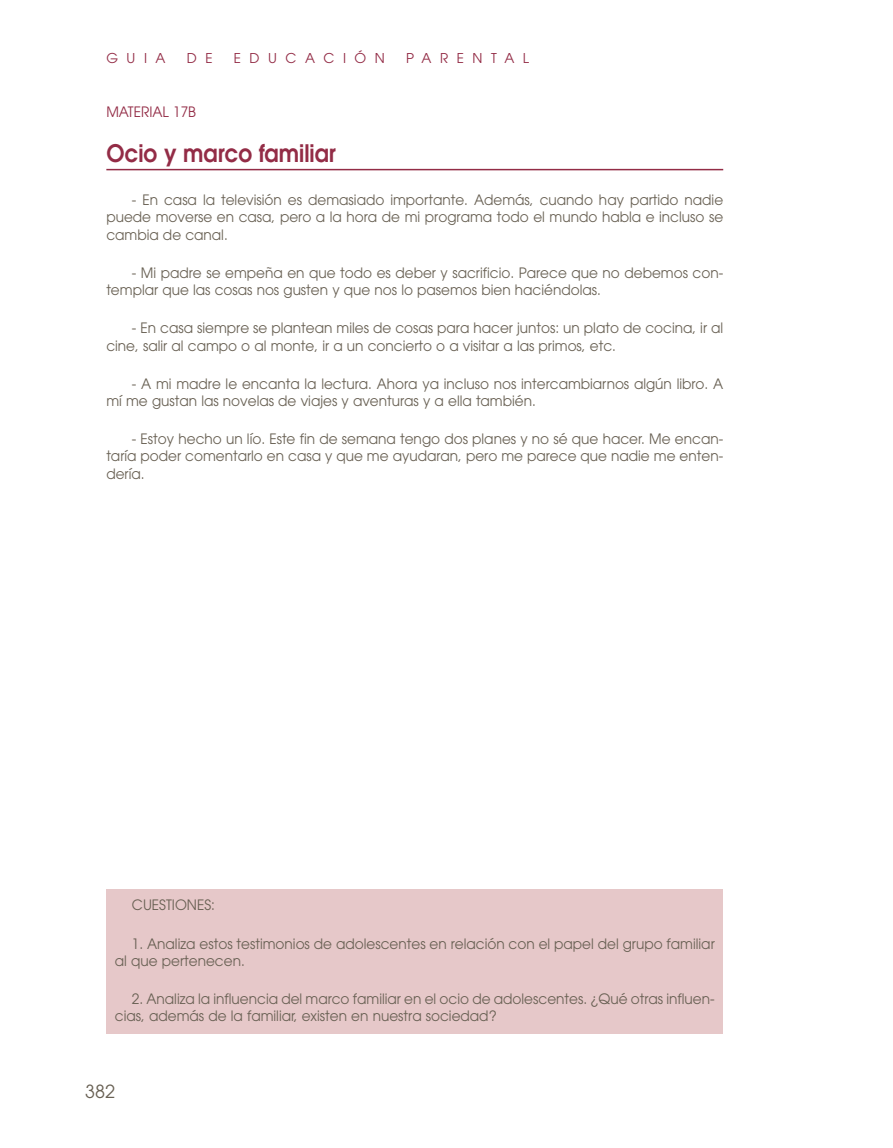
<style>
.page{position:relative;width:893px;height:1148px;background:#fff}
.page>*{position:absolute;margin:0;border:0;box-sizing:border-box;transform-origin:0 0}
.t1{font:600 24px "Avant Garde";color:#932c46;scale:.9 1}
.t2{font:18px "Avant Garde";color:#686053}
.t3{font:14.25px/17.1px "Avant Garde";color:#686053;scale:.96 1}
.t4{font:14.25px "Avant Garde";color:#932c46;scale:.96 1}
.t5{font:13.5px "Avant Garde";letter-spacing:.63em;color:#932c46}
</style>
<div class="page">
<div style="left:106px;top:889px;width:617px;height:144px;background:#e6c8c9"></div>
<hr style="left:106px;top:169px;width:617px;height:1px;background:#932c46">
<p class="t5" style="left:106px;top:53px;width:61px">GUIA</p>
<p class="t5" style="left:187px;top:53px;width:27px">D E</p>
<p class="t5" style="left:234px;top:53px;width:153px">EDUCACIÓN</p>
<p class="t5" style="left:406px;top:53px;width:124px">PARENTAL</p>
<p class="t4" style="left:106px;top:106px;width:95px">MATERIAL 17B</p>
<h1 class="t1" style="left:106px;top:145px;width:256px">Ocio y marco familiar</h1>
<p class="t3" style="left:106px;top:193px;width:644px;text-align:justify;text-indent:26px">- En casa la televisión es demasiado importante. Además, cuando hay partido nadie puede moverse en casa, pero a la hora de mi programa todo el mundo habla e incluso se cambia de canal.</p>
<p class="t3" style="left:106px;top:265px;width:644px;text-indent:26px">- Mi padre se empeña en que todo es deber y sacrificio. Parece que no debemos con&shy;templar que las cosas nos gusten y que nos lo pasemos bien haciéndolas.</p>
<p class="t3" style="left:106px;top:321px;width:644px;text-indent:26px">- En casa siempre se plantean miles de cosas para hacer juntos: un plato de cocina, ir al cine, salir al campo o al monte, ir a un concierto o a visitar a las primos, etc.</p>
<p class="t3" style="left:106px;top:376px;width:644px;text-indent:26px">- A mi madre le encanta la lectura. Ahora ya incluso nos intercambiarnos algún libro. A mí me gustan las novelas de viajes y aventuras y a ella también.</p>
<p class="t3" style="left:106px;top:432px;width:644px;text-align:justify;text-indent:26px">- Estoy hecho un lío. Este fin de semana tengo dos planes y no sé que hacer. Me encan&shy;taría poder comentarlo en casa y que me ayudaran, pero me parece que nadie me enten&shy;dería.</p>
<p class="t3" style="left:132px;top:898px;width:88px">CUESTIONES:</p>
<p class="t3" style="left:115px;top:936px;width:626px;text-indent:17px">1. Analiza estos testimonios de adolescentes en relación con el papel del grupo familiar al que pertenecen.</p>
<p class="t3" style="left:115px;top:991px;width:626px;text-indent:17px">2. Analiza la influencia del marco familiar en el ocio de adolescentes. ¿Qué otras influen&shy;cias, además de la familiar, existen en nuestra sociedad?</p>
<p class="t2" style="left:85px;top:1084px;width:31px">382</p>
</div>
